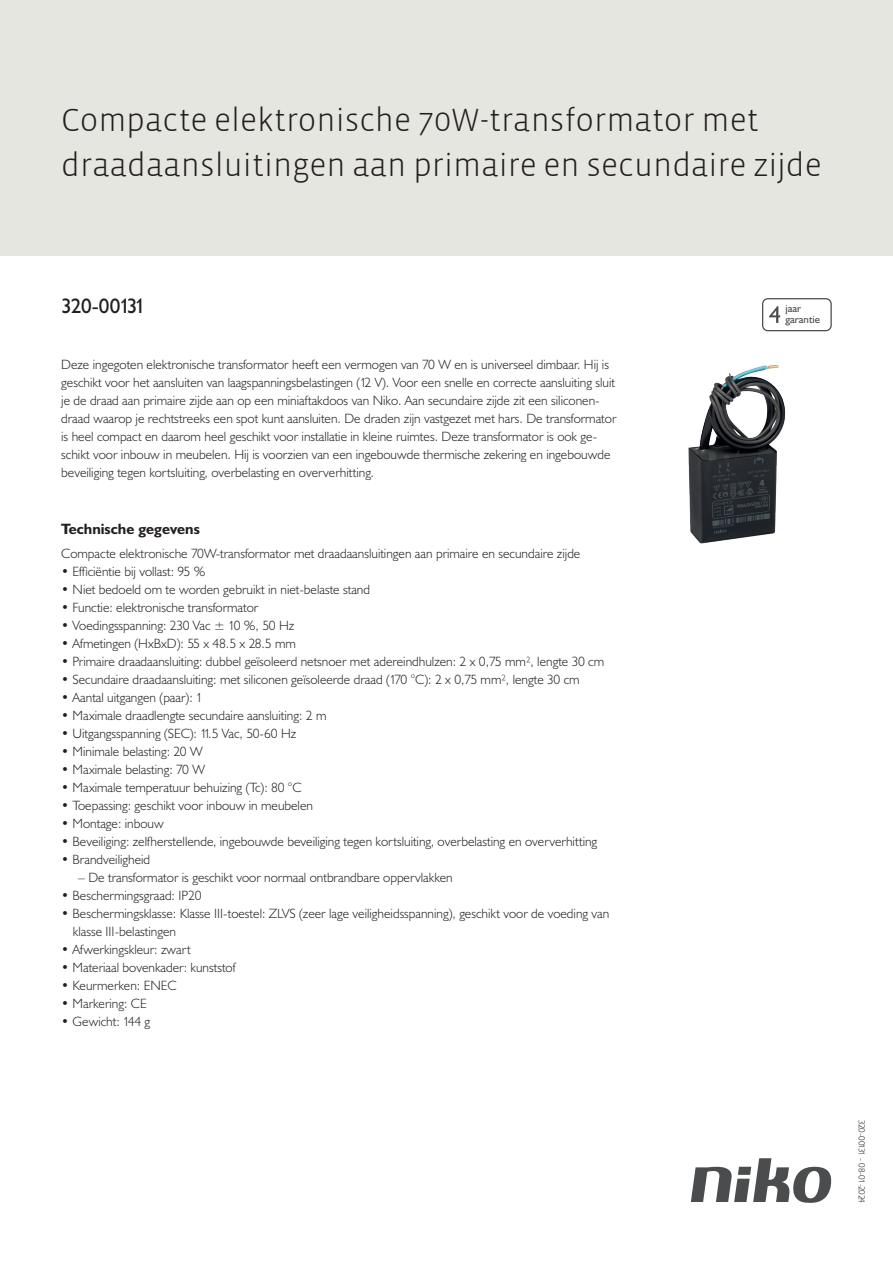
<style>
.page{position:relative;width:893px;height:1263px;background:#fff}
.page>*{position:absolute;margin:0;border:0;box-sizing:border-box;transform-origin:0 0}
.Title_datasheets{font:300 33px/45px "Vista Sans";color:#231f20}
.Article_number{font:21px "Humanist 521 BT";letter-spacing:-.045em;color:#231f20}
.Titles_parts{font:700 15px "Humanist 521 BT";color:#231f20}
.USP_Bullets{font:300 13.5px/18px "Humanist 521 BT";color:#231f20}
.Platte_tekst_CAB{font:300 13.5px/18px "Humanist 521 BT";color:#231f20}
.USP_Bullets_level_2{font:300 13.5px "Humanist 521 BT";color:#231f20}
.t1{font:10.8px/10.8px "Humanist 521 BT";color:#4b4c4d}
.Revision{font:300 9px "Humanist 521 BT";letter-spacing:-.07em;color:#231f20}
</style>
<div class="page">
<svg style="left:691px;top:1158px;width:141px;height:45px"></svg>
<div style="left:0;top:0;width:893px;height:255px;background:#e6e6e0"></div>
<svg style="left:762px;top:298px;width:70px;height:33px"></svg>
<img style="left:688px;top:365px;width:98px;height:179px">
<p class="Title_datasheets" style="left:61px;top:98px;width:762px">Compacte elektronische 70W-transformator met draadaansluitingen aan primaire en secundaire zijde</p>
<p class="Article_number" style="left:61px;top:293px;width:86px">320-00131</p>
<p class="t1" style="left:785px;top:303px;width:36px">jaar garantie</p>
<p class="Platte_tekst_CAB" style="left:61px;top:355px;width:557px">Deze ingegoten elektronische transformator heeft een vermogen van 70 W en is universeel dimbaar. Hij is geschikt voor het aansluiten van laagspanningsbelastingen (12 V). Voor een snelle en correcte aansluiting sluit je de draad aan primaire zijde aan op een miniaftakdoos van Niko. Aan secundaire zijde zit een siliconen&shy;draad waarop je rechtstreeks een spot kunt aansluiten. De draden zijn vastgezet met hars. De transformator is heel compact en daarom heel geschikt voor installatie in kleine ruimtes. Deze transformator is ook ge&shy;schikt voor inbouw in meubelen. Hij is voorzien van een ingebouwde thermische zekering en ingebouwde beveiliging tegen kortsluiting, overbelasting en oververhitting.</p>
<p class="Titles_parts" style="left:61px;top:519px;width:140px">Technische gegevens</p>
<p class="Platte_tekst_CAB" style="left:61px;top:544px;width:521px">Compacte elektronische 70W-transformator met draadaansluitingen aan primaire en secundaire zijde</p>
<p class="USP_Bullets" style="left:61px;top:562px;width:146px">• Efficiëntie bij vollast: 95 %</p>
<p class="USP_Bullets" style="left:61px;top:580px;width:310px">• Niet bedoeld om te worden gebruikt in niet-belaste stand</p>
<p class="USP_Bullets" style="left:61px;top:598px;width:199px">• Functie: elektronische transformator</p>
<p class="USP_Bullets" style="left:61px;top:616px;width:235px">• Voedingsspanning: 230 Vac ± 10 %, 50 Hz</p>
<p class="USP_Bullets" style="left:61px;top:634px;width:236px">• Afmetingen (HxBxD): 55 x 48.5 x 28.5 mm</p>
<p class="USP_Bullets" style="left:61px;top:652px;width:544px">• Primaire draadaansluiting: dubbel geïsoleerd netsnoer met adereindhulzen: 2 x 0,75 mm², lengte 30 cm</p>
<p class="USP_Bullets" style="left:61px;top:670px;width:520px">• Secundaire draadaansluiting: met siliconen geïsoleerde draad (170 °C): 2 x 0,75 mm², lengte 30 cm</p>
<p class="USP_Bullets" style="left:61px;top:688px;width:143px">• Aantal uitgangen (paar): 1</p>
<p class="USP_Bullets" style="left:61px;top:706px;width:267px">• Maximale draadlengte secundaire aansluiting: 2 m</p>
<p class="USP_Bullets" style="left:61px;top:724px;width:237px">• Uitgangsspanning (SEC): 11.5 Vac, 50-60 Hz</p>
<p class="USP_Bullets" style="left:61px;top:742px;width:143px">• Minimale belasting: 20 W</p>
<p class="USP_Bullets" style="left:61px;top:760px;width:145px">• Maximale belasting: 70 W</p>
<p class="USP_Bullets" style="left:61px;top:778px;width:242px">• Maximale temperatuur behuizing (Tc): 80 °C</p>
<p class="USP_Bullets" style="left:61px;top:796px;width:253px">• Toepassing: geschikt voor inbouw in meubelen</p>
<p class="USP_Bullets" style="left:61px;top:814px;width:104px">• Montage: inbouw</p>
<p class="USP_Bullets" style="left:61px;top:832px;width:537px">• Beveiliging: zelfherstellende, ingebouwde beveiliging tegen kortsluiting, overbelasting en oververhitting</p>
<p class="USP_Bullets" style="left:61px;top:850px;width:91px">• Brandveiligheid</p>
<p class="USP_Bullets_level_2" style="left:78px;top:869px;width:376px">– De transformator is geschikt voor normaal ontbrandbare oppervlakken</p>
<p class="USP_Bullets" style="left:61px;top:886px;width:142px">• Beschermingsgraad: IP20</p>
<p class="USP_Bullets" style="left:73px;top:904px;width:538px;text-indent:-12px">• Beschermingsklasse: Klasse III-toestel: ZLVS (zeer lage veiligheidsspanning), geschikt voor de voeding van klasse III-belastingen</p>
<p class="USP_Bullets" style="left:61px;top:940px;width:131px">• Afwerkingskleur: zwart</p>
<p class="USP_Bullets" style="left:61px;top:958px;width:176px">• Materiaal bovenkader: kunststof</p>
<p class="USP_Bullets" style="left:61px;top:976px;width:117px">• Keurmerken: ENEC</p>
<p class="USP_Bullets" style="left:61px;top:994px;width:87px">• Markering: CE</p>
<p class="USP_Bullets" style="left:61px;top:1012px;width:91px">• Gewicht: 144 g</p>
<p class="Revision" style="left:868px;top:1120px;width:84px;rotate:90deg">320-00131 - 08-01-2024</p>
</div>
